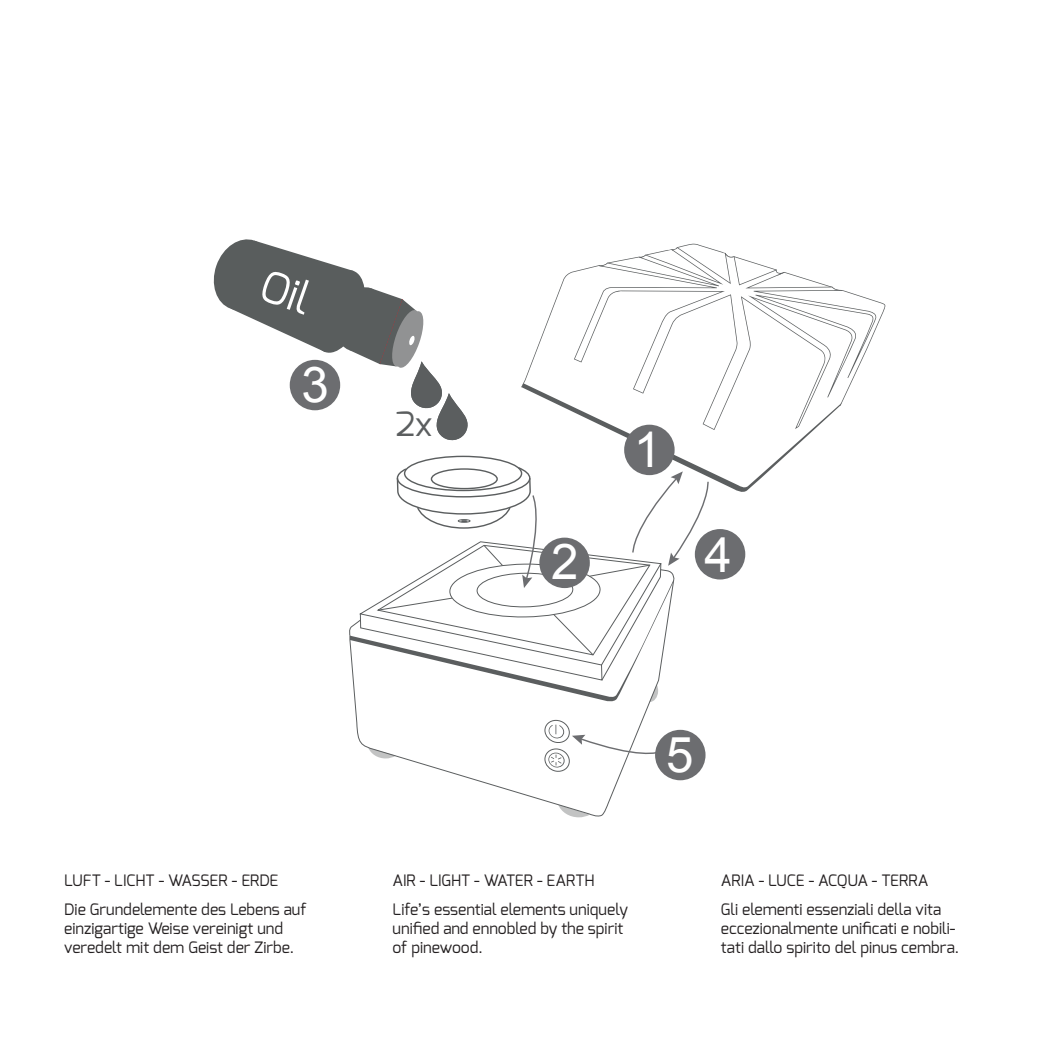
<style>
.page{position:relative;width:1042px;height:1042px;background:#fff}
.page>*{position:absolute;margin:0;border:0;box-sizing:border-box;transform-origin:0 0}
.t1{font:49.35px "Arial";color:#fff}
.t2{font:33.25px "Exo";color:#5b5e5f}
.t3{font:15.75px/28.9px "Exo";color:#231f20}
</style>
<div class="page">
<svg style="left:354px;top:703px;width:320px;height:115px"></svg>
<svg style="left:544px;top:719px;width:121px;height:53px"></svg>
<div style="left:655px;top:730px;width:50px;height:50px;background:#6c6d70;border-radius:50%"></div>
<svg style="left:213px;top:239px;width:672px;height:464px"></svg>
<h1 class="t1" style="left:301px;top:352px;width:29px">3</h1>
<p class="t3" style="left:64px;top:865px;width:244px">LUFT - LICHT - WASSER - ERDE<br>Die Grundelemente des Lebens auf</p>
<p class="t3" style="left:64px;top:918px;width:231px;line-height:18.9px">einzigartige Weise vereinigt und veredelt mit dem Geist der Zirbe.</p>
<h2 class="t2" style="left:395px;top:403px;width:39px">2x</h2>
<h1 class="t1" style="left:634px;top:417px;width:29px">1</h1>
<h1 class="t1" style="left:551px;top:530px;width:29px">2</h1>
<h1 class="t1" style="left:704px;top:522px;width:29px">4</h1>
<h1 class="t1" style="left:666px;top:723px;width:29px">5</h1>
<p class="t3" style="left:393px;top:865px;width:237px">AIR - LIGHT - WATER - EARTH<br>Life’s essential elements uniquely</p>
<p class="t3" style="left:393px;top:918px;width:232px;line-height:18.9px">unified and ennobled by the spirit of pinewood.</p>
<p class="t3" style="left:721px;top:865px;width:222px">ARIA - LUCE - ACQUA - TERRA<br>Gli elementi essenziali della vita</p>
<p class="t3" style="left:721px;top:918px;width:240px;line-height:18.9px">eccezionalmente unificati e nobili&shy;tati dallo spirito del pinus cembra.</p>
</div>
